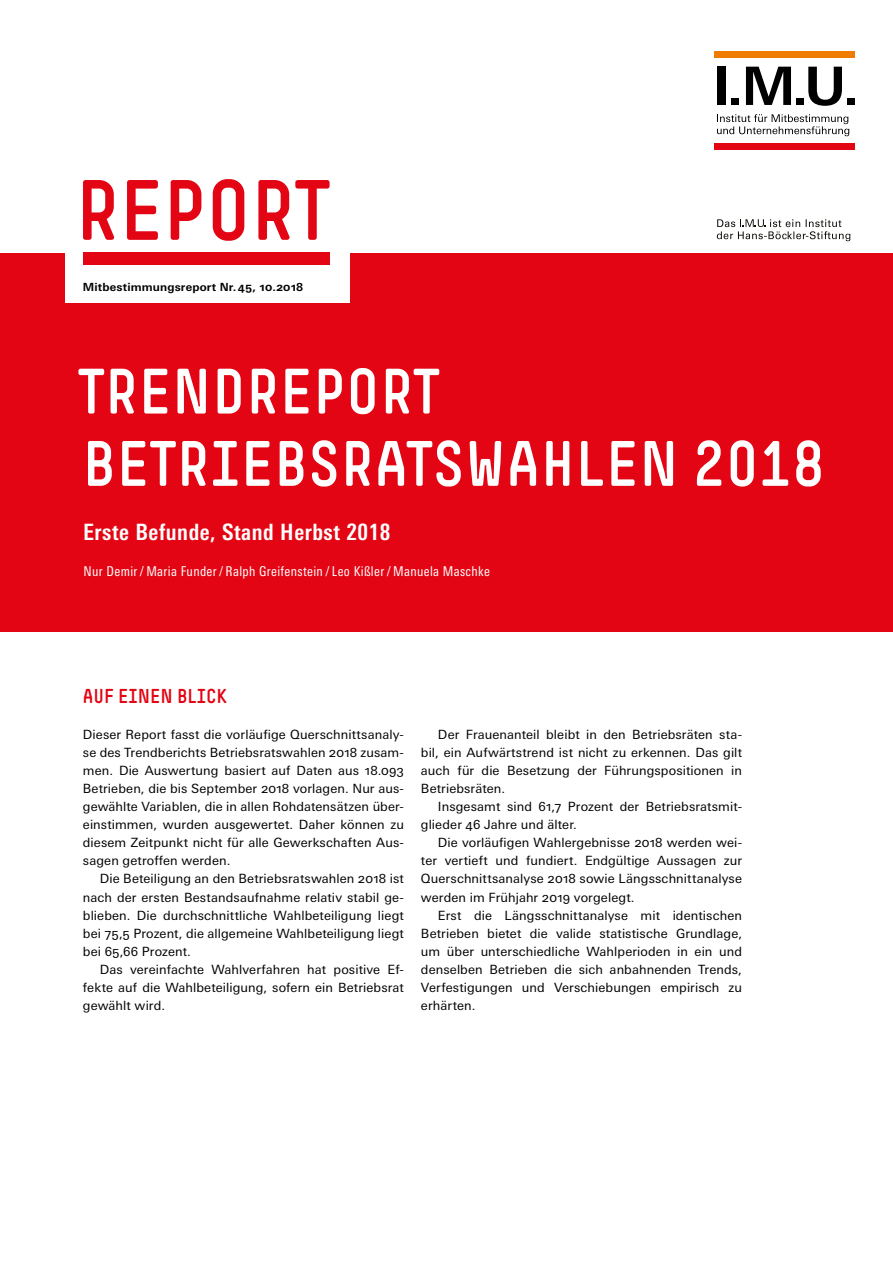
<style>
.page{position:relative;width:893px;height:1263px;background:#fff}
.page>*{position:absolute;margin:0;border:0;box-sizing:border-box;transform-origin:0 0}
.t1{font:84px "Simple HBS";color:#e30513}
.Subheadline___Titel{font:63px/72.3px "Simple HBS";letter-spacing:.01em;color:#fff}
.Subheadline___Titel-2{font:700 condensed 22.5px "Univers Next Pro";letter-spacing:.025em;color:#fff}
.Headline_Auf_Einen_B{font:19.8px "Simple HBS";color:#e30513}
.Autoren___Titel{font:condensed 13.5px "Univers Next Pro";letter-spacing:.025em;color:#fff}
.Grundtext{font:12.75px/18px "Univers Next Pro";letter-spacing:.01em;color:#000;text-align:justify}
.Grundtext_o_E{font:12.75px/18px "Univers Next Pro";letter-spacing:.01em;color:#000;text-align:justify}
.Nummer__Datum{font:700 11.25px "Univers Next Pro";letter-spacing:.015em;color:#000}
</style>
<div class="page">
<div style="left:0;top:253px;width:893px;height:378px;background:#e30513"></div>
<div style="left:65px;top:250px;width:285px;height:53px;background:#fff"></div>
<div style="left:83px;top:253px;width:247px;height:12px;background:#e30513"></div>
<div style="left:714px;top:51px;width:141px;height:6px;background:#ef7c00"></div>
<div style="left:714px;top:143px;width:141px;height:7px;background:#e30513"></div>
<svg style="left:717px;top:114px;width:132px;height:22px"></svg>
<svg style="left:808px;top:67px;width:34px;height:39px"></svg>
<div style="left:847px;top:98px;width:7px;height:7px;background:#000"></div>
<div style="left:717px;top:67px;width:9px;height:38px;background:#000"></div>
<div style="left:731px;top:98px;width:7px;height:7px;background:#000"></div>
<svg style="left:746px;top:67px;width:45px;height:38px"></svg>
<div style="left:796px;top:98px;width:7px;height:7px;background:#000"></div>
<svg style="left:717px;top:219px;width:133px;height:22px"></svg>
<p class="t1" style="left:76px;top:163px;width:256px">REPORT</p>
<p class="Nummer__Datum" style="left:83px;top:280px;width:222px">Mitbestimmungsreport Nr.45, 10.2018</p>
<p class="Subheadline___Titel" style="left:78px;top:355px;width:748px">TRENDREPORT<br>BETRIEBSRATSWAHLEN 2018</p>
<p class="Subheadline___Titel-2" style="left:83px;top:519px;width:309px">Erste Befunde, Stand Herbst 2018</p>
<p class="Autoren___Titel" style="left:84px;top:563px;width:408px">Nur Demir / Maria Funder / Ralph Greifenstein / Leo Kißler / Manuela Maschke</p>
<p class="Headline_Auf_Einen_B" style="left:83px;top:684px;width:146px">AUF EINEN BLICK</p>
<p class="Grundtext_o_E" style="left:83px;top:725px;width:323px">Dieser Report fasst die vorläufige Querschnittsanaly&shy;se des Trendberichts Betriebsratswahlen 2018 zusam&shy;men. Die Auswertung basiert auf Daten aus 18.093<br>Betrieben, die bis September 2018 vorlagen. Nur aus&shy;gewählte Variablen, die in allen Rohdatensätzen über&shy;einstimmen, wurden ausgewertet. Daher können zu diesem Zeitpunkt nicht für alle Gewerkschaften Aus&shy;sagen getroffen werden.</p>
<p class="Grundtext" style="left:83px;top:870px;width:323px;text-indent:17px">Die Beteiligung an den Betriebsratswahlen 2018 ist nach der ersten Bestandsaufnahme relativ stabil ge&shy;blieben. Die durchschnittliche Wahlbeteiligung liegt bei 75,5 Prozent, die allgemeine Wahlbeteiligung liegt bei 65,66 Prozent.</p>
<p class="Grundtext" style="left:83px;top:960px;width:323px;text-indent:17px">Das vereinfachte Wahlverfahren hat positive Ef&shy;fekte auf die Wahlbeteiligung, sofern ein Betriebsrat gewählt wird.</p>
<p class="Grundtext" style="left:421px;top:725px;width:323px;text-indent:17px">Der Frauenanteil bleibt in den Betriebsräten sta&shy;bil, ein Aufwärtstrend ist nicht zu erkennen. Das gilt auch für die Besetzung der Führungspositionen in Betriebsräten.</p>
<p class="Grundtext" style="left:421px;top:798px;width:323px;text-indent:17px">Insgesamt sind 61,7 Prozent der Betriebsratsmit&shy;glieder 46 Jahre und älter.</p>
<p class="Grundtext" style="left:421px;top:834px;width:323px;text-indent:17px">Die vorläufigen Wahlergebnisse 2018 werden wei&shy;ter vertieft und fundiert. Endgültige Aussagen zur Querschnittsanalyse 2018 sowie Längsschnittanalyse werden im Frühjahr 2019 vorgelegt.</p>
<p class="Grundtext" style="left:421px;top:906px;width:323px;text-indent:17px">Erst die Längsschnittanalyse mit identischen Betrieben bietet die valide statistische Grundlage, um über unterschiedliche Wahlperioden in ein und denselben Betrieben die sich anbahnenden Trends, Verfestigungen und Verschiebungen empirisch zu erhärten.</p>
</div>
